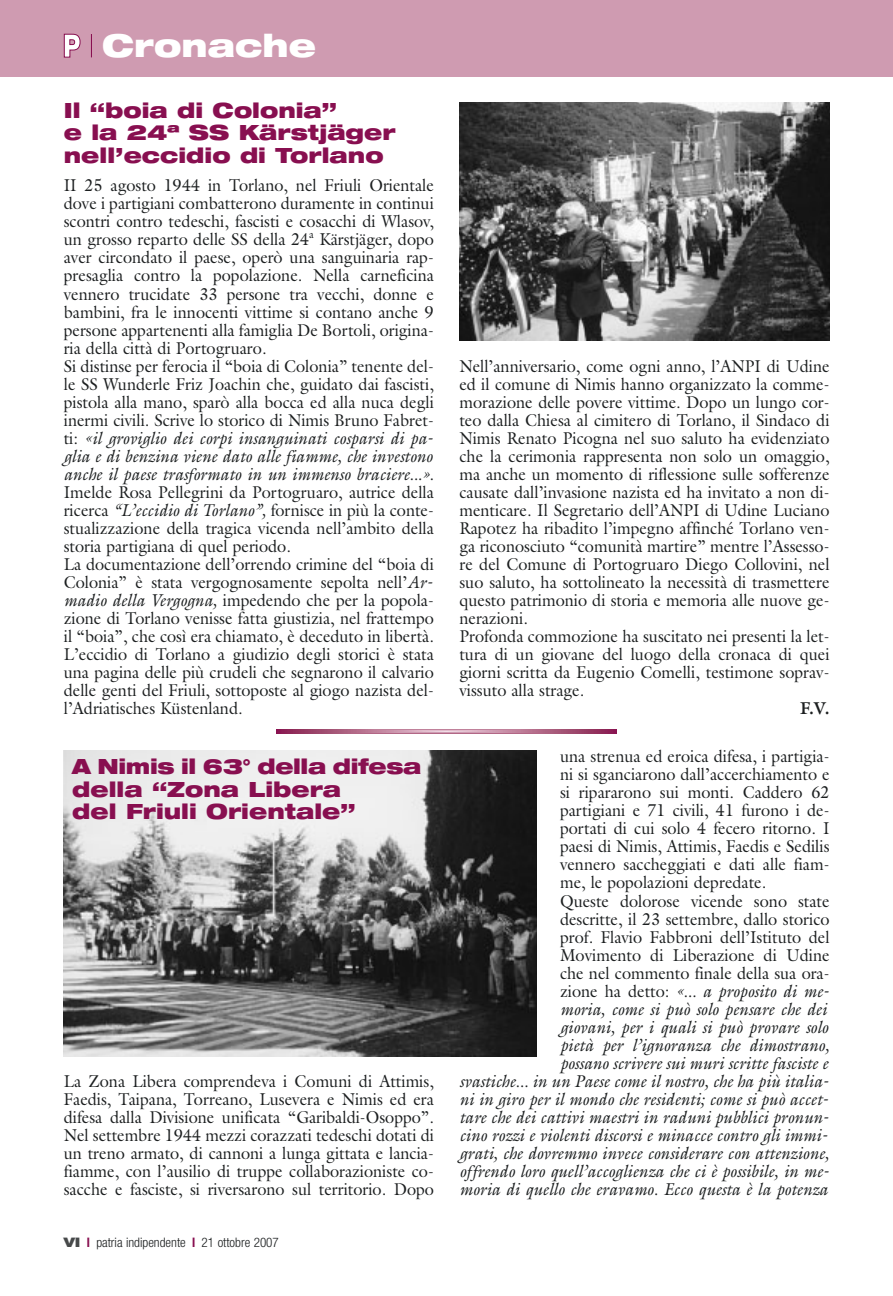
<style>
.page{position:relative;width:893px;height:1296px;background:#fff}
.page>*{position:absolute;margin:0;border:0;box-sizing:border-box;transform-origin:0 0}
.t1{font:900 expanded 31.5px "Helvetica Neue";color:#fff}
.t2{font:900 expanded 21px/22.5px "Helvetica Neue";color:#880f50}
.t3{font:17.25px/18px "Galliard";color:#1c1f20;scale:.94 1}
.t4{font:italic 17.25px "Galliard";color:#1c1f20;scale:.94 1}
.t5{font:700 17.25px "Galliard";color:#1c1f20;scale:.94 1}
.t6{font:300 condensed 13.2px "Helvetica Neue";color:#1c1f20}
.s1{font-style:italic}
.s2{font-weight:900;font-stretch:expanded;color:#47494a}
.s3{font-weight:700;color:#880f50}
.s4{font-style:normal}
</style>
<div class="page">
<div style="left:0;top:0;width:892px;height:77px;background:#cf9bb1"></div>
<svg style="left:91px;top:34px;width:1px;height:23px"></svg>
<svg style="left:64px;top:34px;width:17px;height:24px"></svg>
<img style="left:459px;top:102px;width:370px;height:238px">
<hr style="left:276px;top:729px;width:341px;height:4px;background:#8a1251">
<hr style="left:278px;top:729px;width:337px;height:4px;background:#8a1652">
<hr style="left:281px;top:729px;width:331px;height:4px;background:#8b1c54">
<hr style="left:284px;top:729px;width:325px;height:4px;background:#8c2055">
<hr style="left:287px;top:729px;width:319px;height:4px;background:#8d2458">
<hr style="left:290px;top:729px;width:313px;height:4px;background:#8e2858">
<hr style="left:293px;top:729px;width:307px;height:4px;background:#8f2c5a">
<hr style="left:296px;top:729px;width:300px;height:4px;background:#932f5d">
<hr style="left:299px;top:729px;width:295px;height:4px;background:#94335e">
<hr style="left:304px;top:729px;width:285px;height:4px;background:#943861">
<hr style="left:308px;top:729px;width:277px;height:4px;background:#963d64">
<hr style="left:311px;top:729px;width:271px;height:4px;background:#9a4067">
<hr style="left:315px;top:729px;width:263px;height:4px;background:#9b446a">
<hr style="left:319px;top:729px;width:255px;height:4px;background:#9e486d">
<hr style="left:323px;top:729px;width:247px;height:4px;background:#9f4c6f">
<hr style="left:327px;top:729px;width:239px;height:4px;background:#a15072">
<hr style="left:331px;top:729px;width:231px;height:4px;background:#a35475">
<hr style="left:334px;top:729px;width:225px;height:4px;background:#a55878">
<hr style="left:339px;top:729px;width:214px;height:4px;background:#a85d7c">
<hr style="left:344px;top:729px;width:205px;height:4px;background:#ad6180">
<hr style="left:348px;top:729px;width:196px;height:4px;background:#af6583">
<hr style="left:353px;top:729px;width:187px;height:4px;background:#b26987">
<hr style="left:357px;top:729px;width:179px;height:4px;background:#b66d8b">
<svg style="left:367px;top:729px;width:160px;height:1px"></svg>
<hr style="left:361px;top:730px;width:171px;height:3px;background:#b8718e">
<hr style="left:365px;top:730px;width:163px;height:3px;background:#b97591">
<hr style="left:368px;top:730px;width:156px;height:3px;background:#bd7995">
<hr style="left:371px;top:730px;width:150px;height:3px;background:#bd7d97">
<hr style="left:374px;top:730px;width:145px;height:3px;background:#c0809b">
<hr style="left:379px;top:730px;width:135px;height:3px;background:#c2859f">
<hr style="left:383px;top:730px;width:127px;height:3px;background:#c58aa3">
<hr style="left:387px;top:730px;width:119px;height:3px;background:#c78fa7">
<hr style="left:391px;top:730px;width:111px;height:3px;background:#cb92aa">
<hr style="left:394px;top:730px;width:105px;height:2px;background:#cd96ad">
<hr style="left:397px;top:730px;width:98px;height:2px;background:#ce9ab0">
<hr style="left:400px;top:730px;width:92px;height:2px;background:#d09eb3">
<hr style="left:404px;top:730px;width:85px;height:2px;background:#d2a3b8">
<hr style="left:407px;top:731px;width:79px;height:1px;background:#d4a7bb">
<hr style="left:411px;top:731px;width:71px;height:1px;background:#d8aabf">
<hr style="left:414px;top:731px;width:65px;height:1px;background:#dcafc2">
<hr style="left:417px;top:731px;width:59px;height:1px;background:#deb4c5">
<hr style="left:421px;top:731px;width:51px;height:1px;background:#deb9c9">
<hr style="left:423px;top:731px;width:46px;height:1px;background:#e2bdcd">
<hr style="left:427px;top:731px;width:39px;height:1px;background:#e3c2d1">
<hr style="left:430px;top:731px;width:33px;height:1px;background:#e5c6d4">
<svg style="left:438px;top:731px;width:18px;height:1px"></svg>
<img style="left:64px;top:750px;width:472px;height:307px">
<h1 class="t1" style="left:102px;top:34px;width:215px">Cronache</h1>
<p class="t2" style="left:64px;top:101px;width:333px">Il “boia di Colonia”<br>e la 24ª SS Kärstjäger nell’eccidio di Torlano</p>
<p class="t3" style="left:64px;top:178px;width:395px">II 25 agosto 1944 in Torlano, nel Friuli Orientale dove i partigiani combatterono duramente in continui scontri contro tedeschi, fascisti e cosacchi di Wlasov, un grosso reparto delle SS della 24<sup>a</sup> Kärstjäger, dopo aver circondato il paese, operò una sanguinaria rap&shy;presaglia contro la popolazione. Nella carneficina vennero trucidate 33 persone tra vecchi, donne e bambini, fra le innocenti vittime si contano anche 9 persone appartenenti alla famiglia De Bortoli, origina&shy;ria della città di Portogruaro.<br>Si distinse per ferocia il “boia di Colonia” tenente del&shy;le SS Wunderle Friz Joachin che, guidato dai fascisti, pistola alla mano, sparò alla bocca ed alla nuca degli inermi civili. Scrive lo storico di Nimis Bruno Fabret&shy;ti: <span class="s1">«il groviglio dei corpi insanguinati cosparsi di pa&shy;glia e di benzina viene dato alle fiamme, che investono anche il paese trasformato in un immenso braciere...».</span></p>
<p class="t3" style="left:64px;top:485px;width:395px">Imelde Rosa Pellegrini da Portogruaro, autrice della ricerca <span class="s1">“L’eccidio di Torlano”,</span> fornisce in più la conte&shy;stualizzazione della tragica vicenda nell’ambito della storia partigiana di quel periodo.<br>La documentazione dell’orrendo crimine del “boia di Colonia” è stata vergognosamente sepolta nell’<span class="s1">Ar&shy;madio della Vergogna,</span> impedendo che per la popola&shy;zione di Torlano venisse fatta giustizia, nel frattempo il “boia”, che così era chiamato, è deceduto in libertà.<br>L’eccidio di Torlano a giudizio degli storici è stata una pagina delle più crudeli che segnarono il calvario delle genti del Friuli, sottoposte al giogo nazista del&shy;l’Adriatisches Küstenland.</p>
<p class="t2" style="left:72px;top:758px;width:350px">A Nimis il 63° della difesa della “Zona Libera<br>del Friuli Orientale”</p>
<p class="t3" style="left:64px;top:1074px;width:395px;text-align:justify">La Zona Libera comprendeva i Comuni di Attimis, Faedis, Taipana, Torreano, Lusevera e Nimis ed era difesa dalla Divisione unificata “Garibaldi-Osoppo”.<br>Nel settembre 1944 mezzi corazzati tedeschi dotati di un treno armato, di cannoni a lunga gittata e lancia&shy;fiamme, con l’ausilio di truppe collaborazioniste co&shy;sacche e fasciste, si riversarono sul territorio. Dopo</p>
<p class="t6" style="left:64px;top:1238px;width:217px"><span class="s2">VI</span> <span class="s3">l</span> patria indipendente <span class="s3">l</span> 21 ottobre 2007</p>
<p class="t3" style="left:459px;top:359px;width:395px">Nell’anniversario, come ogni anno, l’ANPI di Udine ed il comune di Nimis hanno organizzato la comme&shy;morazione delle povere vittime. Dopo un lungo cor&shy;teo dalla Chiesa al cimitero di Torlano, il Sindaco di Nimis Renato Picogna nel suo saluto ha evidenziato che la cerimonia rappresenta non solo un omaggio, ma anche un momento di riflessione sulle sofferenze causate dall’invasione nazista ed ha invitato a non di&shy;menticare. Il Segretario dell’ANPI di Udine Luciano Rapotez ha ribadito l’impegno affinché Torlano ven&shy;ga riconosciuto “comunità martire” mentre l’Assesso&shy;re del Comune di Portogruaro Diego Collovini, nel suo saluto, ha sottolineato la necessità di trasmettere questo patrimonio di storia e memoria alle nuove ge&shy;nerazioni.<br>Profonda commozione ha suscitato nei presenti la let&shy;tura di un giovane del luogo della cronaca di quei giorni scritta da Eugenio Comelli, testimone soprav&shy;vissuto alla strage.</p>
<p class="t5" style="left:800px;top:702px;width:33px">F.V.</p>
<p class="t3" style="left:560px;top:749px;width:288px">una strenua ed eroica difesa, i partigia-</p>
<p class="t3" style="left:560px;top:767px;width:288px">ni si sganciarono dall’accerchiamento e</p>
<p class="t3" style="left:560px;top:785px;width:288px">si ripararono sui monti. Caddero 62</p>
<p class="t3" style="left:560px;top:803px;width:288px">partigiani e 71 civili, 41 furono i de-</p>
<p class="t3" style="left:560px;top:821px;width:288px">portati di cui solo 4 fecero ritorno. I</p>
<p class="t3" style="left:560px;top:839px;width:288px">paesi di Nimis, Attimis, Faedis e Sedilis</p>
<p class="t3" style="left:560px;top:857px;width:288px">vennero saccheggiati e dati alle fiam-</p>
<p class="t3" style="left:560px;top:875px;width:221px">me, le popolazioni depredate.</p>
<p class="t3" style="left:560px;top:894px;width:288px">Queste dolorose vicende sono state</p>
<p class="t3" style="left:560px;top:912px;width:288px">descritte, il 23 settembre, dallo storico</p>
<p class="t3" style="left:560px;top:930px;width:288px">prof. Flavio Fabbroni dell’Istituto del</p>
<p class="t3" style="left:560px;top:948px;width:288px">Movimento di Liberazione di Udine</p>
<p class="t3" style="left:560px;top:966px;width:288px">che nel commento finale della sua ora-</p>
<p class="t4" style="left:560px;top:984px;width:287px"><span class="s4">zione ha detto:</span> «... a proposito di me-</p>
<p class="t4" style="left:560px;top:1002px;width:285px">moria, come si può solo pensare che dei</p>
<p class="t4" style="left:560px;top:1020px;width:287px">giovani, per i quali si può provare solo</p>
<p class="t4" style="left:560px;top:1038px;width:288px">pietà per l’ignoranza che dimostrano,</p>
<p class="t4" style="left:560px;top:1056px;width:287px">possano scrivere sui muri scritte fasciste e</p>
<p class="t4" style="left:459px;top:1074px;width:394px">svastiche... in un Paese come il nostro, che ha più italia-</p>
<p class="t4" style="left:459px;top:1092px;width:394px">ni in giro per il mondo che residenti; come si può accet-</p>
<p class="t4" style="left:459px;top:1110px;width:394px">tare che dei cattivi maestri in raduni pubblici pronun-</p>
<p class="t4" style="left:459px;top:1128px;width:393px">cino rozzi e violenti discorsi e minacce contro gli immi-</p>
<p class="t4" style="left:459px;top:1146px;width:395px">grati, che dovremmo invece considerare con attenzione,</p>
<p class="t4" style="left:459px;top:1164px;width:394px">offrendo loro quell’accoglienza che ci è possibile, in me-</p>
<p class="t4" style="left:459px;top:1182px;width:393px">moria di quello che eravamo. Ecco questa è la potenza</p>
</div>
